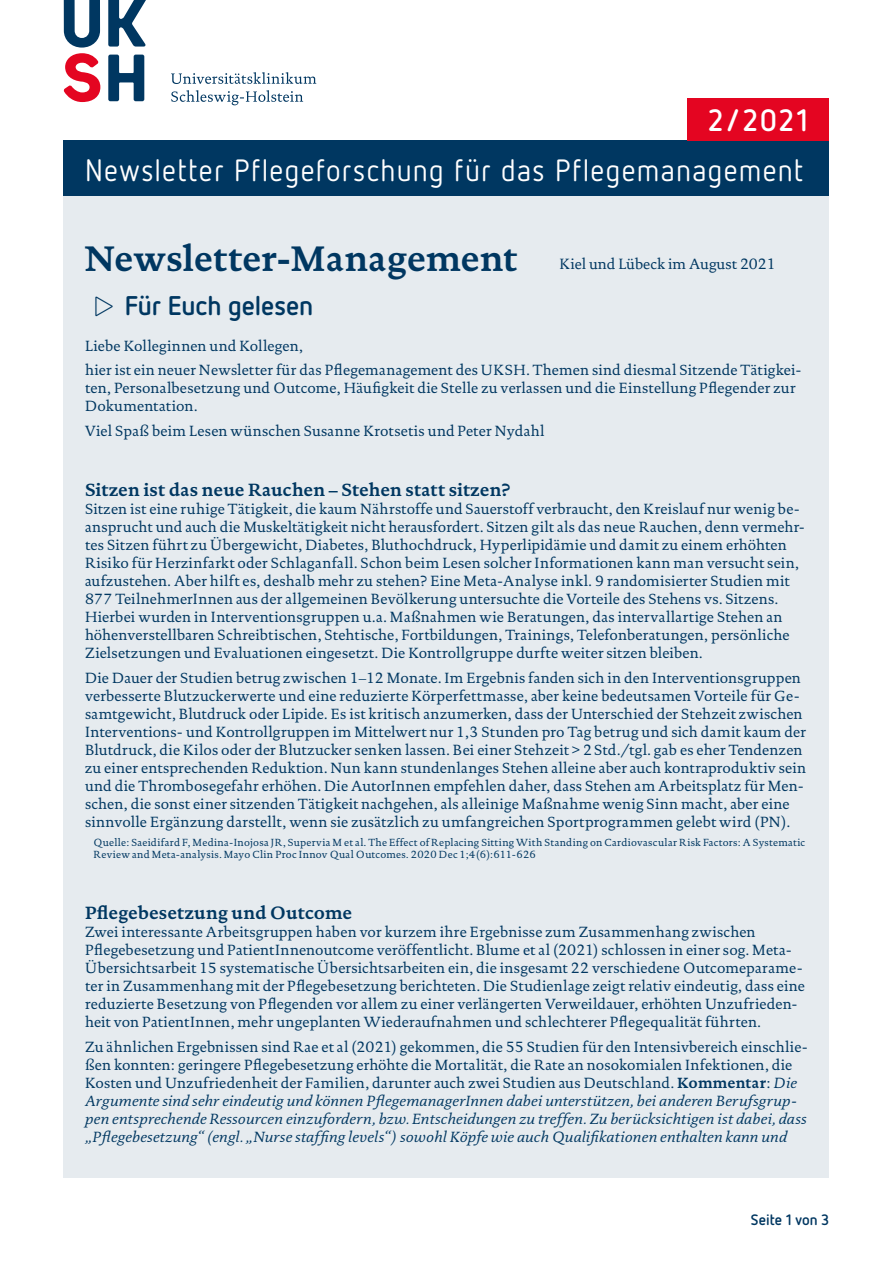
<style>
.page{position:relative;width:893px;height:1263px;background:#fff}
.page>*{position:absolute;margin:0;border:0;box-sizing:border-box;transform-origin:0 0}
.t1{font:700 36px "DTL Documenta TOT";color:#003761}
.t2{font:30.75px "Netto OT";letter-spacing:.045em;color:#fff}
.t3{font:700 30.75px "Netto OT";color:#fff}
.Fließ{font:700 27px "Netto OT";letter-spacing:-.005em;color:#003761}
.Subhead{font:700 18px "DTL Documenta TOT";letter-spacing:.005em;color:#003761}
.Fließ-2{font:15px/18px "DTL Documenta TOT";letter-spacing:.015em;color:#003761}
.Fließ-3{font:italic 15px/18px "DTL Documenta TOT";letter-spacing:.015em;color:#003761}
.t4{font:15px "DTL Documenta WT";color:#003761}
.t5{font:700 15px "Netto OT";letter-spacing:.005em;color:#003761}
.Quelle{font:10.5px/12.6px "DTL Documenta TOT";letter-spacing:.03em;color:#003761}
.s1{font-family:"Netto Icons OT";font-weight:300}
.s2{font-style:normal}
.s3{font-weight:700;font-style:normal}
</style>
<div class="page">
<div style="left:64px;top:140px;width:765px;height:56px;background:#003761"></div>
<div style="left:64px;top:196px;width:765px;height:982px;background:#e6ebef"></div>
<svg style="left:108px;top:55px;width:36px;height:46px"></svg>
<svg style="left:64px;top:0;width:36px;height:102px"></svg>
<svg style="left:108px;top:0;width:38px;height:47px"></svg>
<svg style="left:171px;top:90px;width:132px;height:15px"></svg>
<svg style="left:171px;top:72px;width:145px;height:12px"></svg>
<div style="left:688px;top:98px;width:141px;height:42px;background:#e40521"></div>
<p class="t3" style="left:708px;top:101px;width:101px">2/2021</p>
<p class="t2" style="left:85px;top:151px;width:720px">Newsletter Pflegeforschung für das Pflegemanagement</p>
<p class="t1" style="left:85px;top:237px;width:434px">Newsletter-Management</p>
<p class="t4" style="left:560px;top:255px;width:218px">Kiel und Lübeck im August 2021</p>
<p class="Fließ" style="left:85px;top:288px;width:230px"><span class="s1">&gt;</span> Für Euch gelesen</p>
<p class="Fließ-2" style="left:85px;top:337px;width:219px">Liebe Kolleginnen und Kollegen,</p>
<p class="Fließ-2" style="left:85px;top:361px;width:718px">hier ist ein neuer Newsletter für das Pflegemanagement des UKSH. Themen sind diesmal Sitzende Tätigkei&shy;ten, Personalbesetzung und Outcome, Häufigkeit die Stelle zu verlassen und die Einstellung Pflegender zur<br>Dokumentation.</p>
<p class="Fließ-2" style="left:85px;top:421px;width:461px">Viel Spaß beim Lesen wünschen Susanne Krotsetis und Peter Nydahl</p>
<p class="Subhead" style="left:85px;top:479px;width:427px">Sitzen ist das neue Rauchen – Stehen statt sitzen?</p>
<p class="Fließ-2" style="left:85px;top:500px;width:721px">Sitzen ist eine ruhige Tätigkeit, die kaum Nährstoffe und Sauerstoff verbraucht, den Kreislauf nur wenig be&shy;ansprucht und auch die Muskeltätigkeit nicht herausfordert. Sitzen gilt als das neue Rauchen, denn vermehr&shy;tes Sitzen führt zu Übergewicht, Diabetes, Bluthochdruck, Hyperlipidämie und damit zu einem erhöhten Risiko für Herzinfarkt oder Schlaganfall. Schon beim Lesen solcher Informationen kann man versucht sein, aufzustehen. Aber hilft es, deshalb mehr zu stehen? Eine Meta-Analyse inkl. 9 randomisierter Studien mit 877 TeilnehmerInnen aus der allgemeinen Bevölkerung untersuchte die Vorteile des Stehens vs. Sitzens.<br>Hierbei wurden in Interventionsgruppen u.a. Maßnahmen wie Beratungen, das intervallartige Stehen an höhenverstellbaren Schreibtischen, Stehtische, Fortbildungen, Trainings, Telefonberatungen, persönliche Zielsetzungen und Evaluationen eingesetzt. Die Kontrollgruppe durfte weiter sitzen bleiben.</p>
<p class="Fließ-2" style="left:85px;top:669px;width:723px">Die Dauer der Studien betrug zwischen 1–12 Monate. Im Ergebnis fanden sich in den Interventionsgruppen verbesserte Blutzuckerwerte und eine reduzierte Körperfettmasse, aber keine bedeutsamen Vorteile für Ge&shy;samtgewicht, Blutdruck oder Lipide. Es ist kritisch anzumerken, dass der Unterschied der Stehzeit zwischen Interventions- und Kontrollgruppen im Mittelwert nur 1,3 Stunden pro Tag betrug und sich damit kaum der Blutdruck, die Kilos oder der Blutzucker senken lassen. Bei einer Stehzeit &gt; 2Std./tgl. gab es eher Tendenzen zu einer entsprechenden Reduktion. Nun kann stundenlanges Stehen alleine aber auch kontraproduktiv sein und die Thrombosegefahr erhöhen. Die AutorInnen empfehlen daher, dass Stehen am Arbeitsplatz für Men&shy;schen, die sonst einer sitzenden Tätigkeit nachgehen, als alleinige Maßnahme wenig Sinn macht, aber eine sinnvolle Ergänzung darstellt, wenn sie zusätzlich zu umfangreichen Sportprogrammen gelebt wird (PN).</p>
<p class="Quelle" style="left:94px;top:836px;width:713px">Quelle: Saeidifard F, Medina-Inojosa JR, Supervia M et al. The Effect of Replacing Sitting With Standing on Cardiovascular Risk Factors: A Systematic<br>Review and Meta-analysis. Mayo Clin Proc Innov Qual Outcomes. 2020 Dec 1;4(6):611-626</p>
<p class="Subhead" style="left:85px;top:902px;width:269px">Pflegebesetzung und Outcome</p>
<p class="Fließ-2" style="left:85px;top:923px;width:721px">Zwei interessante Arbeitsgruppen haben vor kurzem ihre Ergebnisse zum Zusammenhang zwischen Pflegebesetzung und PatientInnenoutcome veröffentlicht. Blume et al (2021) schlossen in einer sog. Meta-Übersichtsarbeit 15 systematische Übersichtsarbeiten ein, die insgesamt 22 verschiedene Outcomeparame&shy;ter in Zusammenhang mit der Pflegebesetzung berichteten. Die Studienlage zeigt relativ eindeutig, dass eine reduzierte Besetzung von Pflegenden vor allem zu einer verlängerten Verweildauer, erhöhten Unzufrieden&shy;heit von PatientInnen, mehr ungeplanten Wiederaufnahmen und schlechterer Pflegequalität führten.</p>
<p class="Fließ-3" style="left:85px;top:1037px;width:724px"><span class="s2">Zu ähnlichen Ergebnissen sind Rae et al (2021) gekommen, die 55 Studien für den Intensivbereich einschlie&shy;ßen konnten: geringere Pflegebesetzung erhöhte die Mortalität, die Rate an nosokomialen Infektionen, die Kosten und Unzufriedenheit der Familien, darunter auch zwei Studien aus Deutschland.</span> <span class="s3">Kommentar</span><span class="s2">:</span> Die Argumente sind sehr eindeutig und können PflegemanagerInnen dabei unterstützen, bei anderen Berufsgrup&shy;pen entsprechende Ressourcen einzufordern, bzw. Entscheidungen zu treffen. Zu berücksichtigen ist dabei, dass „Pflegebesetzung“ (engl. „Nurse staffing levels“) sowohl Köpfe wie auch Qualifikationen enthalten kann und</p>
<p class="t5" style="left:751px;top:1210px;width:80px">Seite 1 von 3</p>
</div>
